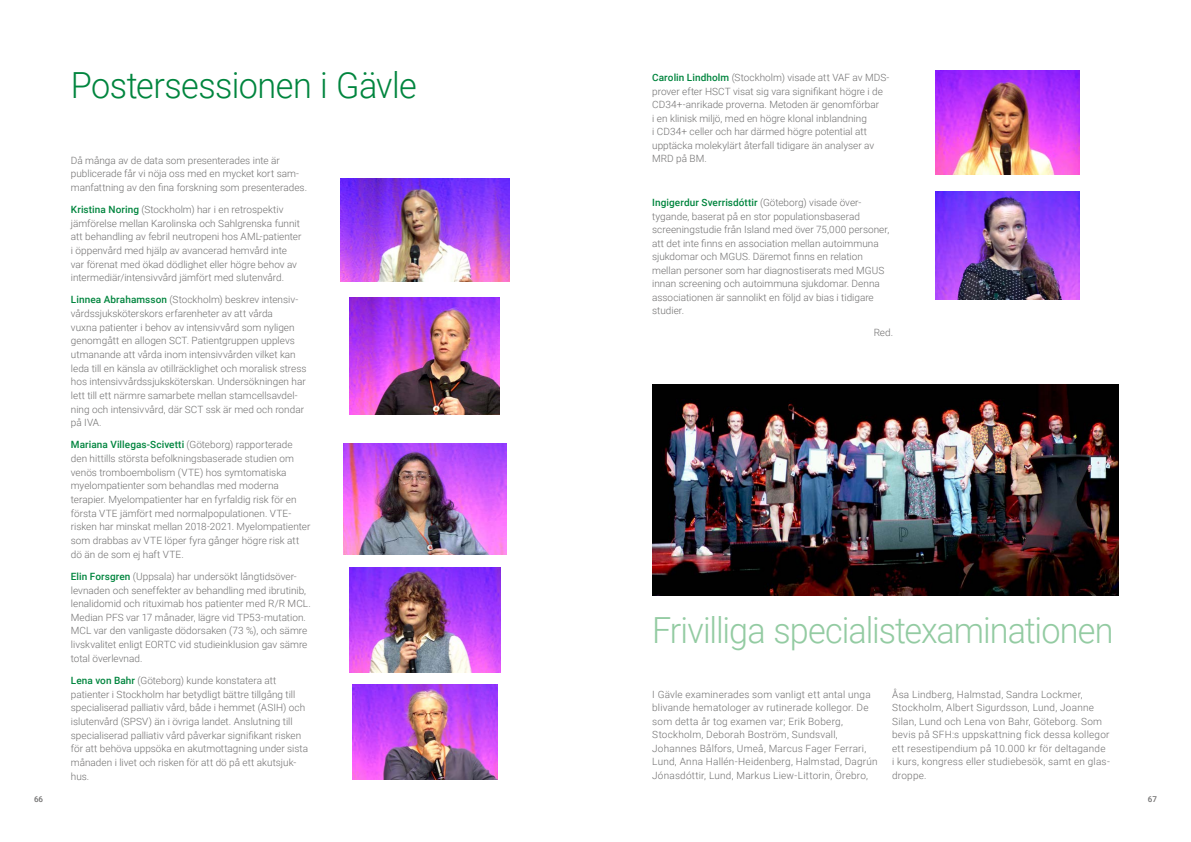
<style>
.page{position:relative;width:1191px;height:842px;background:#fff}
.page>*{position:absolute;margin:0;border:0;box-sizing:border-box;transform-origin:0 0}
.t1{font:300 36px "Roboto";letter-spacing:-.03em;color:#93cba2;scale:.95 1}
.t2{font:300 36px "Roboto";letter-spacing:-.015em;color:#00853e;scale:.95 1}
.t3{font:300 10px/13.7px "Roboto";color:#706f6f}
.t4{font:300 10px/13.5px "Roboto";letter-spacing:.02em;color:#706f6f}
.t5{font:500 8px "Roboto";color:#706f6f}
.s1{font-weight:500;color:#00853e}
</style>
<div class="page">
<img style="left:340px;top:178px;width:169px;height:103px">
<img style="left:350px;top:297px;width:150px;height:118px">
<img style="left:343px;top:443px;width:163px;height:112px">
<img style="left:352px;top:684px;width:145px;height:96px">
<img style="left:350px;top:567px;width:150px;height:105px">
<img style="left:935px;top:71px;width:145px;height:103px">
<img style="left:935px;top:191px;width:145px;height:108px">
<img style="left:652px;top:384px;width:466px;height:212px">
<h1 class="t2" style="left:71px;top:60px;width:366px">Postersessionen i Gävle</h1>
<p class="t3" style="left:71px;top:153px;width:238px">Då många av de data som presenterades inte är publicerade får vi nöja oss med en mycket kort sam&shy;manfattning av den fina forskning som presenterades.</p>
<p class="t3" style="left:71px;top:202px;width:232px"><span class="s1">Kristina Noring</span> (Stockholm) har i en retrospektiv jämförelse mellan Karolinska och Sahlgrenska funnit att behandling av febril neutropeni hos AML-patienter i öppenvård med hjälp av avancerad hemvård inte var förenat med ökad dödlighet eller högre behov av intermediär/intensivvård jämfört med slutenvård.</p>
<p class="t3" style="left:71px;top:293px;width:237px"><span class="s1">Linnea Abrahamsson</span> (Stockholm) beskrev intensiv&shy;vårdssjuksköterskors erfarenheter av att vårda<br>vuxna patienter i behov av intensivvård som nyligen genomgått en allogen SCT. Patientgruppen upplevs utmanande att vårda inom intensivvården vilket kan leda till en känsla av otillräcklighet och moralisk stress hos intensivvårdssjuksköterskan. Undersökningen har lett till ett närmre samarbete mellan stamcellsavdel&shy;ning och intensivvård, där SCT ssk är med och rondar på IVA.</p>
<p class="t3" style="left:71px;top:438px;width:241px"><span class="s1">Mariana Villegas-Scivetti</span> (Göteborg) rapporterade den hittills största befolkningsbaserade studien om venös tromboembolism (VTE) hos symtomatiska myelompatienter som behandlas med moderna terapier. Myelompatienter har en fyrfaldig risk för en första VTE jämfört med normalpopulationen. VTE&shy;risken har minskat mellan 2018-2021. Myelompatienter som drabbas av VTE löper fyra gånger högre risk att dö än de som ej haft VTE.</p>
<p class="t3" style="left:71px;top:569px;width:241px"><span class="s1">Elin Forsgren</span> (Uppsala) har undersökt långtidsöver&shy;levnaden och seneffekter av behandling med ibrutinib, lenalidomid och rituximab hos patienter med R/R MCL.<br>Median PFS var 17 månader, lägre vid TP53-mutation.<br>MCL var den vanligaste dödorsaken (73 %), och sämre livskvalitet enligt EORTC vid studieinklusion gav sämre total överlevnad.</p>
<p class="t3" style="left:71px;top:673px;width:239px"><span class="s1">Lena von Bahr</span> (Göteborg) kunde konstatera att patienter i Stockholm har betydligt bättre tillgång till specialiserad palliativ vård, både i hemmet (ASIH) och islutenvård (SPSV) än i övriga landet. Anslutning till specialiserad palliativ vård påverkar signifikant risken för att behöva uppsöka en akutmottagning under sista månaden i livet och risken för att dö på ett akutsjuk&shy;hus.</p>
<p class="t3" style="left:652px;top:71px;width:239px"><span class="s1">Carolin Lindholm</span> (Stockholm) visade att VAF av MDS&shy;prover efter HSCT visat sig vara signifikant högre i de CD34+-anrikade proverna. Metoden är genomförbar<br>i en klinisk miljö, med en högre klonal inblandning<br>i CD34+ celler och har därmed högre potential att upptäcka molekylärt återfall tidigare än analyser av MRD på BM.</p>
<p class="t3" style="left:652px;top:196px;width:238px"><span class="s1">Ingigerdur Sverrisdóttir</span> (Göteborg) visade över&shy;tygande, baserat på en stor populationsbaserad screeningstudie från Island med över 75,000 personer, att det inte finns en association mellan autoimmuna sjukdomar och MGUS. Däremot finns en relation mellan personer som har diagnostiserats med MGUS innan screening och autoimmuna sjukdomar. Denna associationen är sannolikt en följd av bias i tidigare studier.</p>
<p class="t3" style="left:873px;top:326px;width:21px">Red.</p>
<h1 class="t1" style="left:652px;top:605px;width:487px">Frivilliga specialistexaminationen</h1>
<p class="t4" style="left:652px;top:687px;width:227px">I Gävle examinerades som vanligt ett antal unga blivande hematologer av rutinerade kollegor. De som detta år tog examen var; Erik Boberg, Stockholm, Deborah Boström, Sundsvall, Johannes Bålfors, Umeå, Marcus Fager Ferrari, Lund, Anna Hallén-Heidenberg, Halmstad, Dagrún Jónasdóttir, Lund, Markus Liew-Littorin, Örebro,</p>
<p class="t4" style="left:892px;top:687px;width:219px">Åsa Lindberg, Halmstad, Sandra Lockmer, Stockholm, Albert Sigurdsson, Lund, Joanne Silan, Lund och Lena von Bahr, Göteborg. Som bevis på SFH:s uppskattning fick dessa kollegor ett resestipendium på 10.000 kr för deltagande i kurs, kongress eller studiebesök, samt en glas&shy;droppe.</p>
<p class="t5" style="left:34px;top:794px;width:11px">66</p>
<p class="t5" style="left:1147px;top:794px;width:11px">67</p>
</div>
